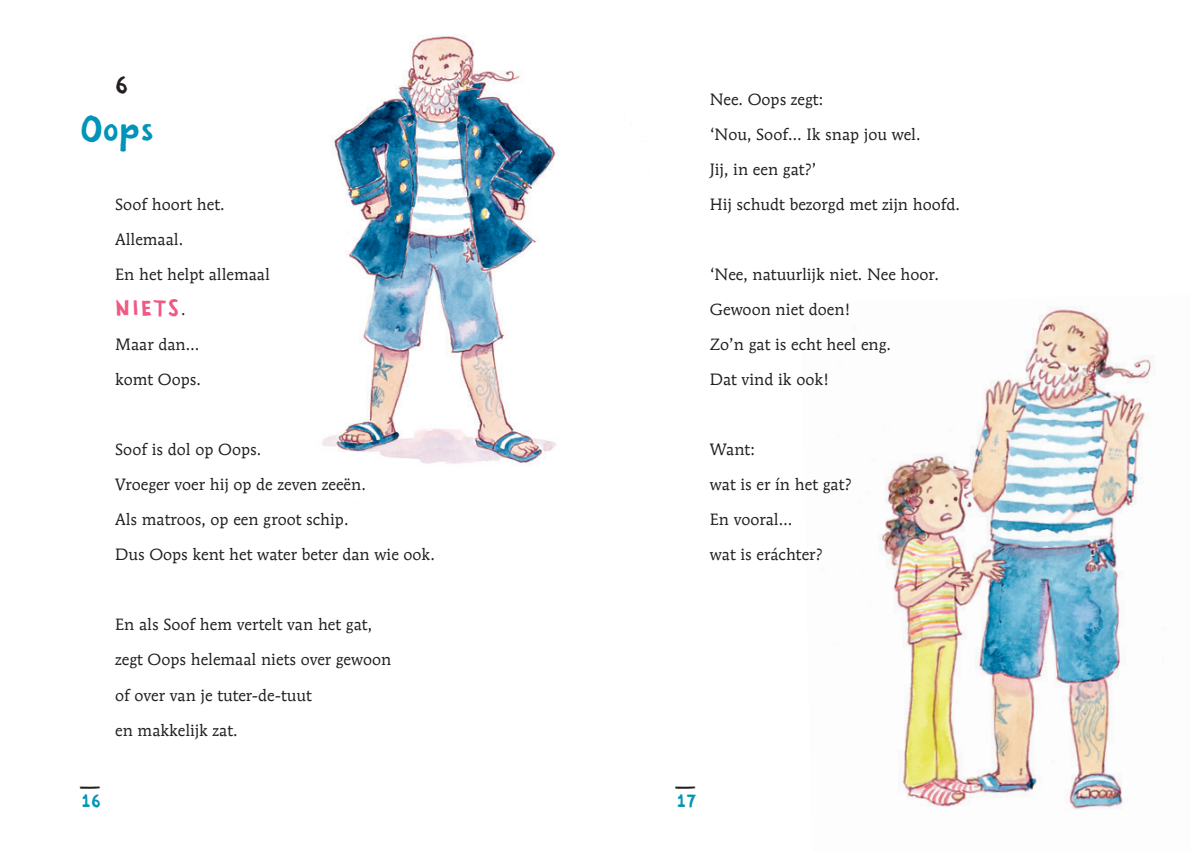
<style>
.page{position:relative;width:1191px;height:851px;background:#fff}
.page>*{position:absolute;margin:0;border:0;box-sizing:border-box;transform-origin:0 0}
.t1{font:37.5px "Handy Sans";color:#0095b8}
.t2{font:25px "Handy Sans";color:#231f20}
.t3{font:23.75px "Handy Sans";letter-spacing:.1em;color:#f05984}
.t4{font:18.75px "Handy Sans";color:#0095b8}
.t5{font:18.75px "Handy Sans";color:#231f20;scale:2.02 1}
.t6{font:16.25px/35px "Mendoza Roman";color:#231f20}
.s1{font-family:"Mendoza Roman";font-size:16.25px;color:#231f20}
</style>
<div class="page">
<img style="left:322px;top:34px;width:235px;height:430px">
<img style="left:879px;top:308px;width:274px;height:502px">
<h2 class="t2" style="left:115px;top:69px;width:15px">6</h2>
<h1 class="t1" style="left:80px;top:104px;width:75px">Oops</h1>
<p class="t6" style="left:115px;top:187px;width:156px">Soof hoort het.<br>Allemaal.<br>En het helpt allemaal</p>
<h3 class="t3" style="left:115px;top:292px;width:72px">NIETS<span class="s1">.</span></h3>
<p class="t6" style="left:115px;top:327px;width:87px">Maar dan… komt Oops.</p>
<p class="t6" style="left:115px;top:432px;width:321px">Soof is dol op Oops.<br>Vroeger voer hij op de zeven zeeën.<br>Als matroos, op een groot schip.<br>Dus Oops kent het water beter dan wie ook.</p>
<p class="t6" style="left:710px;top:82px;width:252px">Nee. Oops zegt:<br>‘Nou, Soof… Ik snap jou wel.<br>Jij, in een gat?’<br>Hij schudt bezorgd met zijn hoofd.</p>
<p class="t6" style="left:710px;top:257px;width:231px">‘Nee, natuurlijk niet. Nee hoor.<br>Gewoon niet doen!<br>Zo’n gat is echt heel eng.<br>Dat vind ik ook!</p>
<p class="t6" style="left:710px;top:432px;width:143px">Want:<br>wat is er ín het gat?<br>En vooral…<br>wat is eráchter?</p>
<p class="t6" style="left:115px;top:607px;width:278px">En als Soof hem vertelt van het gat, zegt Oops helemaal niets over gewoon of over van je tuter-de-tuut<br>en makkelijk zat.</p>
<p class="t5" style="left:82px;top:766px;width:10px">_</p>
<p class="t5" style="left:677px;top:766px;width:10px">_</p>
<p class="t4" style="left:81px;top:789px;width:21px">16</p>
<p class="t4" style="left:676px;top:789px;width:21px">17</p>
</div>
